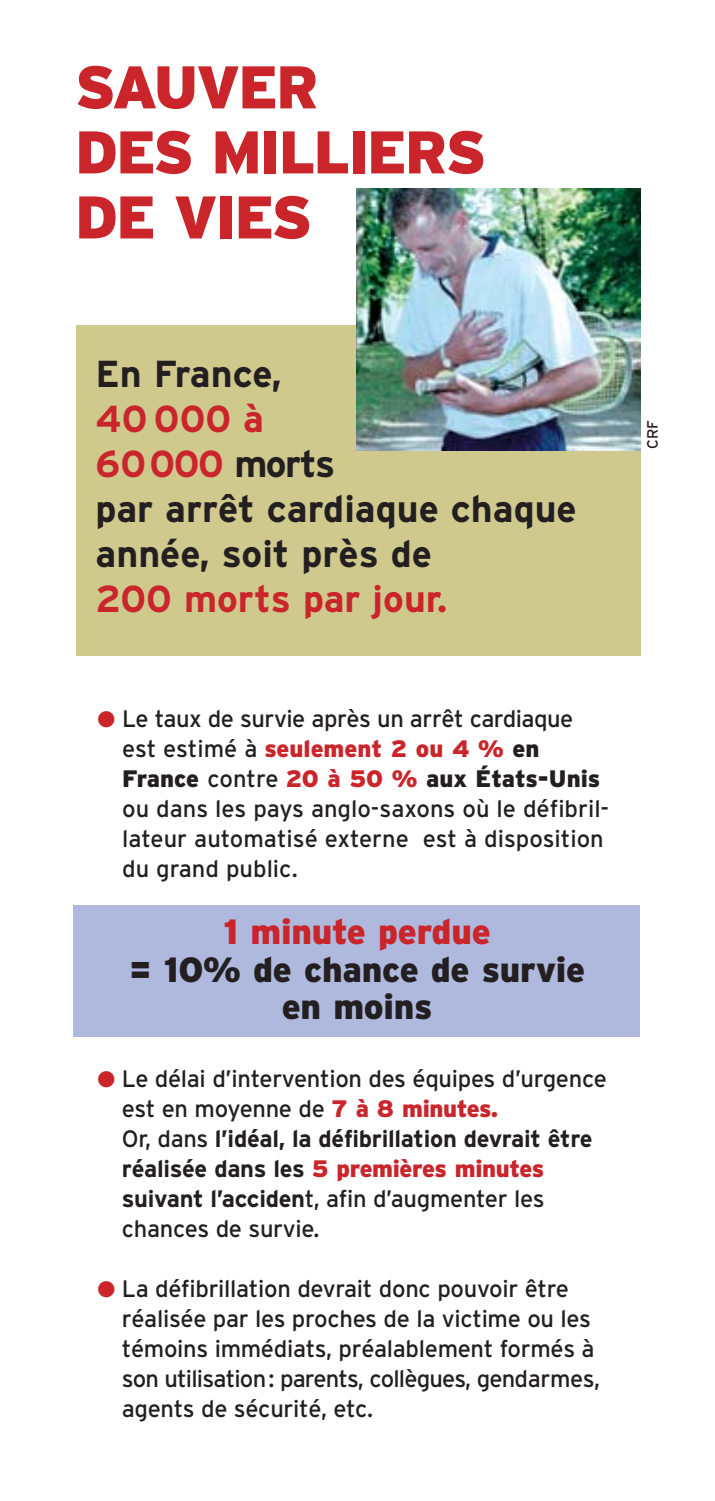
<style>
.page{position:relative;width:715px;height:1501px;background:#fff}
.page>*{position:absolute;margin:0;border:0;box-sizing:border-box;transform-origin:0 0}
.t1{font:900 60px/65px "Interstate";letter-spacing:-.035em;color:#c9252b}
.t2{font:700 37.5px/45px "Interstate";color:#231f20}
.t3{font:700 37.5px "Interstate";color:#c9252b}
.t4{font:900 35px/37.5px "Interstate";letter-spacing:-.005em;color:#231f20;text-align:center}
.t5{font:900 35px "Interstate";letter-spacing:-.005em;color:#c9252b}
.t6{font:23.75px/30px "Interstate";letter-spacing:-.015em;color:#231f20}
.t7{font:15px "Interstate";color:#231f20}
.s1{color:#c9252b}
.s2{font-weight:900;color:#c9252b}
.s3{font-weight:900}
.s4{font-weight:700}
</style>
<div class="page">
<svg style="left:73px;top:188px;width:568px;height:849px"></svg>
<h1 class="t1" style="left:75px;top:60px;width:413px">SAUVER<br>DES MILLIERS<br>DE VIES</h1>
<h2 class="t2" style="left:96px;top:354px;width:188px">En France,</h2>
<h2 class="t2" style="left:96px;top:399px;width:483px"><span class="s1">40 000 à<br>60000</span> morts<br>par arrêt cardiaque chaque année, soit près de</h2>
<h2 class="t3" style="left:96px;top:584px;width:353px">200 morts par jour.</h2>
<p class="t6" style="left:122px;top:705px;width:489px;text-indent:-25px"><span class="s1">●</span> Le taux de survie après un arrêt cardiaque est estimé à <span class="s2">seulement 2 ou 4 %</span> <span class="s3">en France</span> contre <span class="s2">20 à 50 %</span> <span class="s3">aux États-Unis </span>ou dans les pays anglo-saxons où le défibril&shy;lateur automatisé externe est à disposition du grand public.</p>
<h3 class="t5" style="left:224px;top:918px;width:269px">1 minute perdue</h3>
<h3 class="t4" style="left:129px;top:953px;width:458px">= 10% de chance de survie en moins</h3>
<p class="t6" style="left:122px;top:1065px;width:486px;text-indent:-24px"><span class="s1">●</span> Le délai d’intervention des équipes d’urgence est en moyenne de <span class="s2">7 à 8 minutes.<br></span>Or, dans <span class="s4">l’idéal, la défibrillation devrait être réalisée dans les</span> <span class="s2">5 premières minutes </span><span class="s4">suivant l’acciden</span>t, afin d’augmenter les chances de survie.</p>
<p class="t6" style="left:122px;top:1275px;width:480px;text-indent:-24px"><span class="s1">●</span> La défibrillation devrait donc pouvoir être réalisée par les proches de la victime ou les témoins immédiats, préalablement formés à son utilisation: parents, collègues, gendarmes, agents de sécurité, etc.</p>
<p class="t7" style="left:647px;top:448px;width:30px;rotate:-90deg">CRF</p>
</div>
